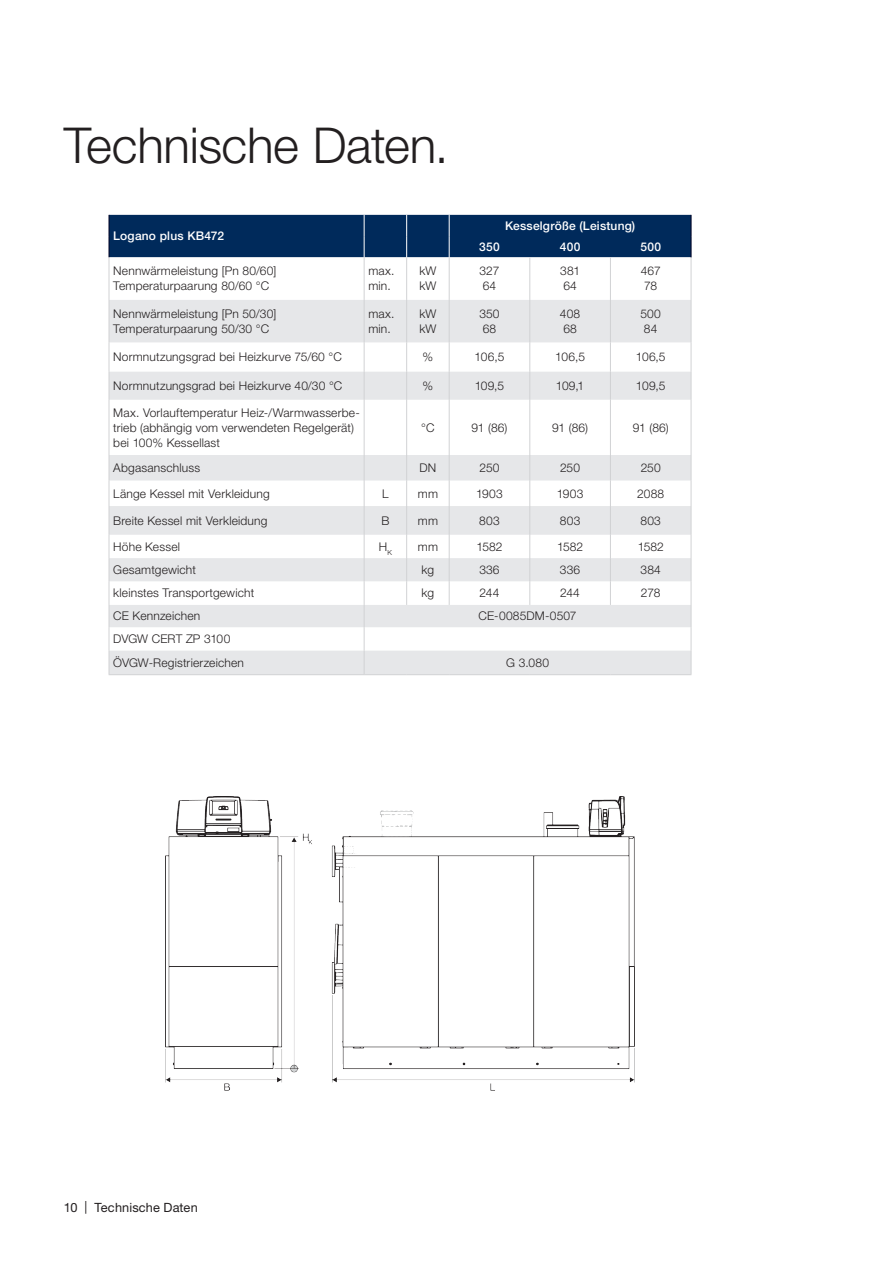
<style>
.page{position:relative;width:893px;height:1263px;background:#fff}
.page>*{position:absolute;margin:0;border:0;box-sizing:border-box;transform-origin:0 0}
.Headline_HelveticaNe{font:300 49.5px "Helvetica Neue LT Pro";letter-spacing:-.01em;color:#231f20}
.Pagination_Helvetica{font:12.75px "Helvetica Neue LT Pro";letter-spacing:.01em;color:#231f20}
.Table_Copytext_left{font:300 12px/15px "Helvetica Neue LT Pro";letter-spacing:.015em;color:#231f20}
.Table_Copytext_cente{font:300 12px "Helvetica Neue LT Pro";letter-spacing:.015em;color:#231f20}
.Table_Header-Text_ce{font:500 12px "Helvetica Neue LT Pro";letter-spacing:.02em;color:#fff}
.Table_Header-Text_le{font:500 12px "Helvetica Neue LT Pro";letter-spacing:.015em;color:#fff}
</style>
<div class="page">
<svg style="left:110px;top:300px;width:581px;height:374px;fill:#e6e7e9"></svg>
<hr style="left:406px;top:342px;width:1px;height:30px;background:#d1d2d4">
<hr style="left:449px;top:342px;width:1px;height:30px;background:#d1d2d4">
<hr style="left:529px;top:342px;width:1px;height:30px;background:#d1d2d4">
<hr style="left:610px;top:342px;width:1px;height:30px;background:#d1d2d4">
<hr style="left:691px;top:342px;width:1px;height:30px;background:#d1d2d4">
<hr style="left:109px;top:674px;width:255px;height:1px;background:#d1d2d4">
<hr style="left:406px;top:257px;width:1px;height:43px;background:#d1d2d4">
<hr style="left:449px;top:257px;width:1px;height:43px;background:#d1d2d4">
<hr style="left:529px;top:257px;width:1px;height:43px;background:#d1d2d4">
<hr style="left:610px;top:257px;width:1px;height:43px;background:#d1d2d4">
<hr style="left:691px;top:257px;width:1px;height:43px;background:#d1d2d4">
<hr style="left:406px;top:300px;width:1px;height:42px;background:#d1d2d4">
<hr style="left:449px;top:300px;width:1px;height:42px;background:#d1d2d4">
<hr style="left:529px;top:300px;width:1px;height:42px;background:#d1d2d4">
<hr style="left:610px;top:300px;width:1px;height:42px;background:#d1d2d4">
<hr style="left:691px;top:300px;width:1px;height:42px;background:#d1d2d4">
<svg style="left:406px;top:372px;width:1px;height:28px"></svg>
<svg style="left:449px;top:372px;width:1px;height:28px"></svg>
<svg style="left:529px;top:372px;width:1px;height:28px"></svg>
<svg style="left:610px;top:372px;width:1px;height:28px"></svg>
<svg style="left:691px;top:372px;width:1px;height:28px"></svg>
<hr style="left:406px;top:400px;width:1px;height:55px;background:#d1d2d4">
<hr style="left:449px;top:400px;width:1px;height:55px;background:#d1d2d4">
<hr style="left:529px;top:400px;width:1px;height:55px;background:#d1d2d4">
<hr style="left:610px;top:400px;width:1px;height:55px;background:#d1d2d4">
<hr style="left:691px;top:400px;width:1px;height:55px;background:#d1d2d4">
<svg style="left:406px;top:455px;width:1px;height:150px"></svg>
<svg style="left:449px;top:455px;width:1px;height:150px"></svg>
<svg style="left:529px;top:455px;width:1px;height:150px"></svg>
<svg style="left:610px;top:455px;width:1px;height:150px"></svg>
<hr style="left:109px;top:257px;width:1px;height:43px;background:#d1d2d4">
<hr style="left:109px;top:300px;width:1px;height:42px;background:#d1d2d4">
<hr style="left:109px;top:342px;width:1px;height:30px;background:#d1d2d4">
<svg style="left:109px;top:372px;width:1px;height:28px"></svg>
<hr style="left:109px;top:400px;width:1px;height:55px;background:#d1d2d4">
<svg style="left:109px;top:455px;width:1px;height:219px"></svg>
<hr style="left:364px;top:257px;width:1px;height:43px;background:#d1d2d4">
<hr style="left:364px;top:300px;width:1px;height:42px;background:#d1d2d4">
<hr style="left:364px;top:342px;width:1px;height:30px;background:#d1d2d4">
<svg style="left:364px;top:372px;width:1px;height:28px"></svg>
<hr style="left:364px;top:400px;width:1px;height:55px;background:#d1d2d4">
<div style="left:109px;top:215px;width:583px;height:42px;background:#002a5b"></div>
<svg style="left:364px;top:455px;width:1px;height:219px"></svg>
<svg style="left:691px;top:455px;width:1px;height:219px"></svg>
<hr style="left:364px;top:674px;width:43px;height:1px;background:#d1d2d4">
<hr style="left:407px;top:674px;width:42px;height:1px;background:#d1d2d4">
<hr style="left:449px;top:674px;width:81px;height:1px;background:#d1d2d4">
<hr style="left:530px;top:674px;width:80px;height:1px;background:#d1d2d4">
<hr style="left:610px;top:674px;width:81px;height:1px;background:#d1d2d4">
<img style="left:166px;top:797px;width:469px;height:294px">
<p class="Headline_HelveticaNe" style="left:64px;top:115px;width:386px">Technische Daten.</p>
<p class="Table_Header-Text_le" style="left:113px;top:229px;width:112px">Logano plus KB472</p>
<p class="Table_Copytext_left" style="left:113px;top:263px;width:165px">Nennwärmeleistung [Pn 80/60]<br>Temperaturpaarung 80/60 °C</p>
<p class="Table_Copytext_cente" style="left:368px;top:264px;width:28px">max.</p>
<p class="Table_Copytext_cente" style="left:368px;top:279px;width:24px">min.</p>
<p class="Table_Copytext_left" style="left:113px;top:306px;width:165px">Nennwärmeleistung [Pn 50/30]<br>Temperaturpaarung 50/30 °C</p>
<p class="Table_Copytext_cente" style="left:368px;top:306px;width:28px">max.</p>
<p class="Table_Copytext_cente" style="left:368px;top:321px;width:24px">min.</p>
<p class="Table_Copytext_cente" style="left:419px;top:264px;width:19px">kW</p>
<p class="Table_Copytext_cente" style="left:419px;top:279px;width:19px">kW</p>
<p class="Table_Copytext_cente" style="left:419px;top:306px;width:19px">kW</p>
<p class="Table_Copytext_cente" style="left:419px;top:321px;width:19px">kW</p>
<p class="Table_Header-Text_ce" style="left:505px;top:218px;width:132px">Kesselgröße (Leistung)</p>
<p class="Table_Header-Text_ce" style="left:479px;top:240px;width:22px">350</p>
<p class="Table_Header-Text_ce" style="left:560px;top:240px;width:22px">400</p>
<p class="Table_Header-Text_ce" style="left:640px;top:240px;width:22px">500</p>
<p class="Table_Copytext_cente" style="left:480px;top:264px;width:21px">327</p>
<p class="Table_Copytext_cente" style="left:483px;top:279px;width:15px">64</p>
<p class="Table_Copytext_cente" style="left:479px;top:306px;width:22px">350</p>
<p class="Table_Copytext_cente" style="left:483px;top:321px;width:15px">68</p>
<p class="Table_Copytext_cente" style="left:560px;top:264px;width:21px">381</p>
<p class="Table_Copytext_cente" style="left:563px;top:279px;width:15px">64</p>
<p class="Table_Copytext_cente" style="left:560px;top:306px;width:22px">408</p>
<p class="Table_Copytext_cente" style="left:563px;top:321px;width:15px">68</p>
<p class="Table_Copytext_cente" style="left:641px;top:264px;width:21px">467</p>
<p class="Table_Copytext_cente" style="left:644px;top:279px;width:15px">78</p>
<p class="Table_Copytext_cente" style="left:640px;top:306px;width:22px">500</p>
<p class="Table_Copytext_cente" style="left:644px;top:321px;width:15px">84</p>
<p class="Table_Copytext_left" style="left:113px;top:349px;width:230px">Normnutzungsgrad bei Heizkurve 75/60 °C</p>
<p class="Table_Copytext_cente" style="left:423px;top:350px;width:12px">%</p>
<p class="Table_Copytext_cente" style="left:475px;top:350px;width:31px">106,5</p>
<p class="Table_Copytext_cente" style="left:555px;top:350px;width:31px">106,5</p>
<p class="Table_Copytext_cente" style="left:636px;top:350px;width:31px">106,5</p>
<p class="Table_Copytext_left" style="left:113px;top:378px;width:231px">Normnutzungsgrad bei Heizkurve 40/30 °C</p>
<p class="Table_Copytext_cente" style="left:423px;top:378px;width:12px">%</p>
<p class="Table_Copytext_cente" style="left:475px;top:378px;width:31px">109,5</p>
<p class="Table_Copytext_cente" style="left:556px;top:378px;width:30px">109,1</p>
<p class="Table_Copytext_cente" style="left:636px;top:378px;width:31px">109,5</p>
<p class="Table_Copytext_left" style="left:113px;top:405px;width:248px">Max. Vorlauftemperatur Heiz-/Warmwasserbe&shy;trieb (abhängig vom verwendeten Regelgerät) bei 100% Kessellast</p>
<p class="Table_Copytext_cente" style="left:421px;top:420px;width:15px">°C</p>
<p class="Table_Copytext_cente" style="left:471px;top:420px;width:38px">91 (86)</p>
<p class="Table_Copytext_cente" style="left:552px;top:420px;width:38px">91 (86)</p>
<p class="Table_Copytext_cente" style="left:633px;top:420px;width:38px">91 (86)</p>
<p class="Table_Copytext_left" style="left:113px;top:460px;width:88px">Abgasanschluss</p>
<p class="Table_Copytext_cente" style="left:419px;top:460px;width:18px">DN</p>
<p class="Table_Copytext_cente" style="left:480px;top:460px;width:21px">250</p>
<p class="Table_Copytext_cente" style="left:560px;top:460px;width:21px">250</p>
<p class="Table_Copytext_cente" style="left:641px;top:460px;width:21px">250</p>
<p class="Table_Copytext_left" style="left:113px;top:485px;width:158px">Länge Kessel mit Verkleidung</p>
<p class="Table_Copytext_cente" style="left:382px;top:486px;width:8px">L</p>
<p class="Table_Copytext_cente" style="left:418px;top:486px;width:22px">mm</p>
<p class="Table_Copytext_cente" style="left:476px;top:486px;width:28px">1903</p>
<p class="Table_Copytext_cente" style="left:557px;top:486px;width:28px">1903</p>
<p class="Table_Copytext_cente" style="left:637px;top:486px;width:29px">2088</p>
<p class="Table_Copytext_left" style="left:113px;top:513px;width:156px">Breite Kessel mit Verkleidung</p>
<p class="Table_Copytext_cente" style="left:381px;top:513px;width:10px">B</p>
<p class="Table_Copytext_cente" style="left:418px;top:513px;width:22px">mm</p>
<p class="Table_Copytext_cente" style="left:479px;top:513px;width:22px">803</p>
<p class="Table_Copytext_cente" style="left:560px;top:513px;width:22px">803</p>
<p class="Table_Copytext_cente" style="left:640px;top:513px;width:22px">803</p>
<p class="Table_Copytext_left" style="left:113px;top:539px;width:68px">Höhe Kessel</p>
<p class="Table_Copytext_cente" style="left:379px;top:539px;width:15px">H<sub>K</sub></p>
<p class="Table_Copytext_cente" style="left:418px;top:539px;width:22px">mm</p>
<p class="Table_Copytext_cente" style="left:476px;top:539px;width:28px">1582</p>
<p class="Table_Copytext_cente" style="left:557px;top:539px;width:28px">1582</p>
<p class="Table_Copytext_cente" style="left:638px;top:539px;width:28px">1582</p>
<p class="Table_Copytext_left" style="left:113px;top:562px;width:84px">Gesamtgewicht</p>
<p class="Table_Copytext_cente" style="left:422px;top:562px;width:14px">kg</p>
<p class="Table_Copytext_cente" style="left:479px;top:562px;width:22px">336</p>
<p class="Table_Copytext_cente" style="left:560px;top:562px;width:22px">336</p>
<p class="Table_Copytext_cente" style="left:641px;top:562px;width:22px">384</p>
<p class="Table_Copytext_left" style="left:113px;top:585px;width:142px">kleinstes Transportgewicht</p>
<p class="Table_Copytext_cente" style="left:422px;top:586px;width:14px">kg</p>
<p class="Table_Copytext_cente" style="left:480px;top:586px;width:21px">244</p>
<p class="Table_Copytext_cente" style="left:560px;top:586px;width:21px">244</p>
<p class="Table_Copytext_cente" style="left:641px;top:586px;width:21px">278</p>
<p class="Table_Copytext_left" style="left:113px;top:608px;width:89px">CE Kennzeichen</p>
<p class="Table_Copytext_cente" style="left:479px;top:609px;width:99px">CE-0085DM-0507</p>
<p class="Table_Copytext_left" style="left:113px;top:631px;width:119px">DVGW CERT ZP 3100</p>
<p class="Table_Copytext_left" style="left:113px;top:655px;width:132px">ÖVGW-Registrierzeichen</p>
<p class="Table_Copytext_cente" style="left:506px;top:655px;width:44px">G 3.080</p>
<p class="Pagination_Helvetica" style="left:64px;top:1199px;width:135px">10 | Technische Daten</p>
</div>
